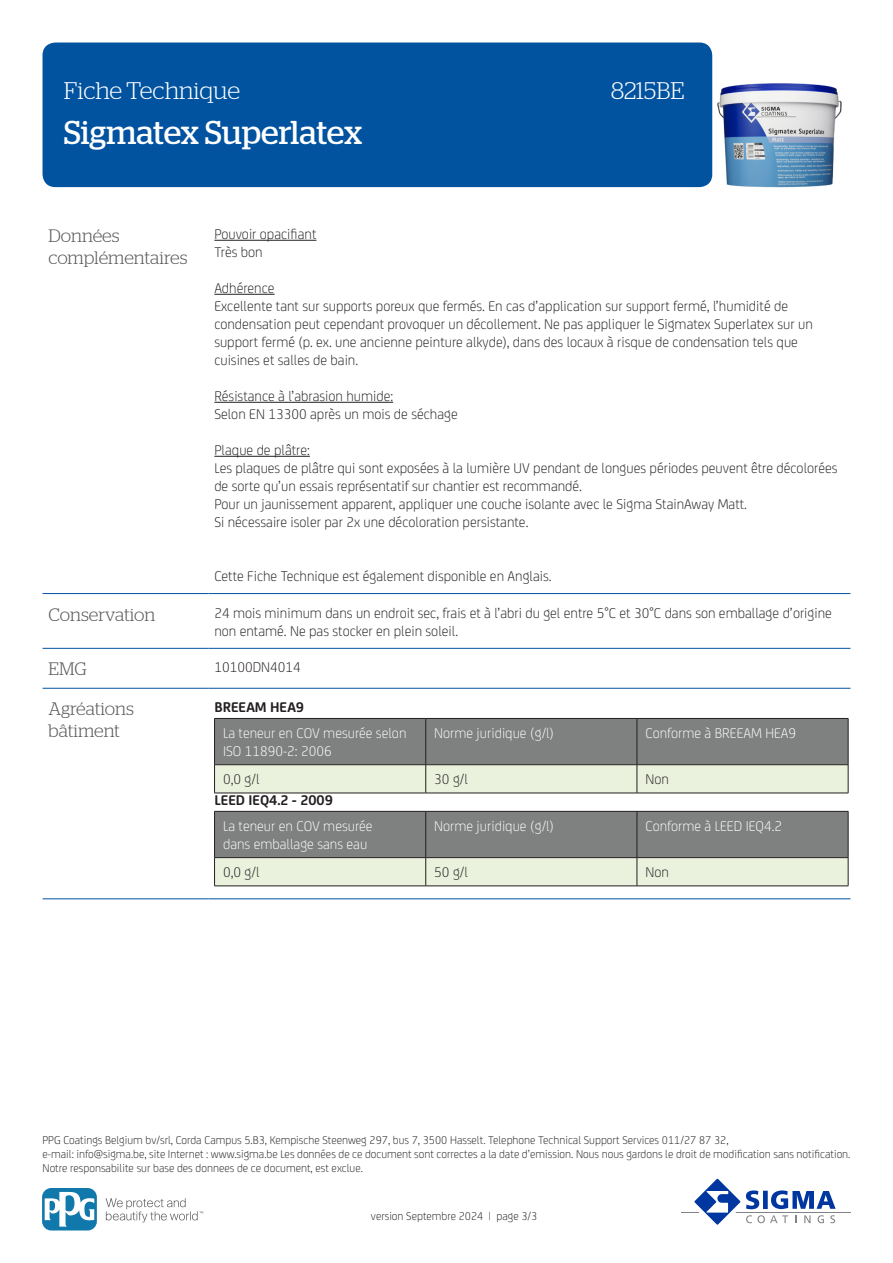
<style>
.page{position:relative;width:893px;height:1263px;background:#fff}
.page>*{position:absolute;margin:0;border:0;box-sizing:border-box;transform-origin:0 0}
.t1{font:33px "Stag";letter-spacing:-.005em;color:#fff}
.t2{font:300 24px "Stag";color:#fff}
.KOP{font:300 18px/21.6px "Stag";color:#57585a}
.BODY{font:300 15px/18px "FS Joey";color:#231f20}
.t3{font:300 15px/18px "FS Joey";color:#fff}
.BODY-2{font:700 15px "FS Joey";color:#231f20}
.t4{font:300 12px/14.4px "FS Joey";color:#231f20}
</style>
<div class="page">
<div style="left:43px;top:43px;width:669px;height:144px;background:#0153a0;border-radius:13px"></div>
<hr style="left:681px;top:1211px;width:169px;height:1px;background:#808285">
<svg style="left:689px;top:1178px;width:147px;height:47px"></svg>
<svg style="left:106px;top:1198px;width:97px;height:24px"></svg>
<svg style="left:43px;top:1188px;width:54px;height:42px"></svg>
<svg style="left:45px;top:1191px;width:49px;height:35px"></svg>
<hr style="left:43px;top:593px;width:165px;height:1px;background:#0153a0">
<hr style="left:208px;top:593px;width:642px;height:1px;background:#0153a0">
<hr style="left:43px;top:648px;width:165px;height:1px;background:#0153a0">
<hr style="left:208px;top:648px;width:642px;height:1px;background:#0153a0">
<hr style="left:43px;top:688px;width:165px;height:1px;background:#0153a0">
<hr style="left:208px;top:688px;width:642px;height:1px;background:#0153a0">
<hr style="left:43px;top:898px;width:165px;height:1px;background:#0153a0">
<hr style="left:208px;top:898px;width:642px;height:1px;background:#0153a0">
<hr style="left:214px;top:240px;width:102px;height:1px;background:#231f20">
<hr style="left:214px;top:294px;width:61px;height:1px;background:#231f20">
<hr style="left:214px;top:402px;width:179px;height:1px;background:#231f20">
<hr style="left:214px;top:456px;width:96px;height:1px;background:#231f20">
<svg style="left:214px;top:718px;width:635px;height:75px;background:#a2a59e"></svg>
<hr style="left:214px;top:793px;width:212px;height:1px;background:#231f20">
<hr style="left:426px;top:793px;width:211px;height:1px;background:#231f20">
<hr style="left:637px;top:793px;width:211px;height:1px;background:#231f20">
<svg style="left:214px;top:811px;width:635px;height:75px;background:#a2a59e"></svg>
<hr style="left:214px;top:886px;width:212px;height:1px;background:#231f20">
<hr style="left:426px;top:886px;width:211px;height:1px;background:#231f20">
<hr style="left:637px;top:886px;width:211px;height:1px;background:#231f20">
<img style="left:717px;top:83px;width:125px;height:104px">
<h2 class="t2" style="left:64px;top:77px;width:178px">Fiche Technique</h2>
<h2 class="t2" style="left:611px;top:77px;width:75px">8215BE</h2>
<h1 class="t1" style="left:64px;top:114px;width:300px">Sigmatex Superlatex</h1>
<p class="KOP" style="left:49px;top:225px;width:141px">Données complémentaires</p>
<p class="BODY" style="left:214px;top:224px;width:104px">Pouvoir opacifiant<br>Très bon</p>
<p class="BODY" style="left:214px;top:278px;width:600px">Adhérence<br>Excellente tant sur supports poreux que fermés. En cas d’application sur support fermé, l’humidité de condensation peut cependant provoquer un décollement. Ne pas appliquer le Sigmatex Superlatex sur un support fermé (p. ex. une ancienne peinture alkyde), dans des locaux à risque de condensation tels que cuisines et salles de bain.</p>
<p class="BODY" style="left:214px;top:386px;width:245px">Résistance à l’abrasion humide:<br>Selon EN 13300 après un mois de séchage</p>
<p class="BODY" style="left:214px;top:440px;width:625px">Plaque de plâtre:<br>Les plaques de plâtre qui sont exposées à la lumière UV pendant de longues périodes peuvent être décolorées de sorte qu’un essais représentatif sur chantier est recommandé.<br>Pour un jaunissement apparent, appliquer une couche isolante avec le Sigma StainAway Matt.<br>Si nécessaire isoler par 2x une décoloration persistante.</p>
<p class="BODY" style="left:214px;top:566px;width:339px">Cette Fiche Technique est également disponible en Anglais.</p>
<p class="KOP" style="left:49px;top:603px;width:108px">Conservation</p>
<p class="BODY" style="left:214px;top:603px;width:619px">24 mois minimum dans un endroit sec, frais et à l’abri du gel entre 5°C et 30°C dans son emballage d’origine non entamé. Ne pas stocker en plein soleil.</p>
<p class="KOP" style="left:49px;top:658px;width:40px">EMG</p>
<p class="BODY" style="left:214px;top:657px;width:88px">10100DN4014</p>
<p class="KOP" style="left:49px;top:698px;width:87px">Agréations bâtiment</p>
<p class="BODY-2" style="left:214px;top:696px;width:91px">BREEAM HEA9</p>
<p class="t3" style="left:223px;top:723px;width:185px">La teneur en COV mesurée selon<br>ISO 11890-2: 2006</p>
<p class="t3" style="left:434px;top:723px;width:121px">Norme juridique (g/l)</p>
<p class="t3" style="left:645px;top:723px;width:152px">Conforme à BREEAM HEA9</p>
<p class="BODY" style="left:223px;top:769px;width:38px">0,0 g/l</p>
<p class="BODY" style="left:434px;top:769px;width:35px">30 g/l</p>
<p class="BODY" style="left:645px;top:769px;width:25px">Non</p>
<p class="BODY-2" style="left:214px;top:789px;width:120px">LEED IEQ4.2 - 2009</p>
<p class="t3" style="left:223px;top:816px;width:151px">La teneur en COV mesurée dans emballage sans eau</p>
<p class="t3" style="left:434px;top:816px;width:121px">Norme juridique (g/l)</p>
<p class="t3" style="left:645px;top:816px;width:138px">Conforme à LEED IEQ4.2</p>
<p class="BODY" style="left:223px;top:862px;width:38px">0,0 g/l</p>
<p class="BODY" style="left:434px;top:862px;width:35px">50 g/l</p>
<p class="BODY" style="left:645px;top:862px;width:25px">Non</p>
<p class="t4" style="left:43px;top:1132px;width:809px">PPG Coatings Belgium bv/srl, Corda Campus 5.B3, Kempische Steenweg 297, bus 7, 3500 Hasselt. Telephone Technical Support Services 011/27 87 32,<br>e-mail: info@sigma.be, site Internet : www.sigma.be Les données de ce document sont correctes a la date d’emission. Nous nous gardons le droit de modification sans notification.<br>Notre responsabilite sur base des donnees de ce document, est exclue.</p>
<p class="t4" style="left:371px;top:1208px;width:168px">version Septembre 2024 | page 3/3</p>
</div>
